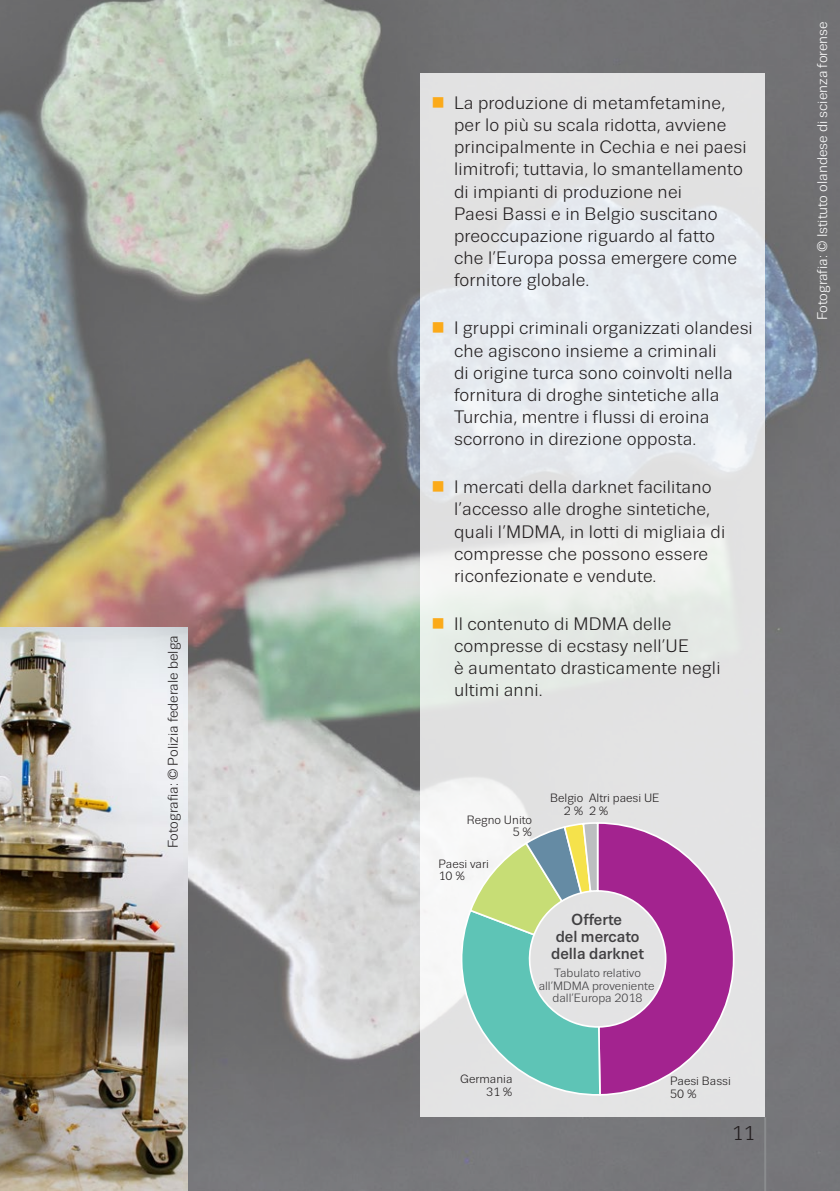
<style>
.page{position:relative;width:840px;height:1191px;background:#fff}
.page>*{position:absolute;margin:0;border:0;box-sizing:border-box;transform-origin:0 0}
.folio{font:20px "Trivia Sans";color:#231f20}
.t1{font:18px/22.2px "Trivia Sans";letter-spacing:.01em;color:#231f20}
.fig8_1{font:500 16px/16.8px "Trivia Sans";color:#414042;text-align:center}
.photo_right_w{font:14px "Trivia Sans";color:#fff}
.photo_right{font:14px "Trivia Sans";color:#231f20}
.fig8_2{font:12px/12.6px "Trivia Sans";color:#414042;text-align:center}
.fig8_3{font:12px "Trivia Sans";color:#231f20}
.fig8_4{font:12px "Trivia Sans";color:#231f20}
</style>
<div class="page">
<img style="left:0;top:0;width:839px;height:1191px">
<img style="left:0;top:627px;width:187px;height:564px">
<svg style="left:420px;top:74px;width:343px;height:1043px;background:#e5e7e8"></svg>
<svg style="left:461px;top:822px;width:273px;height:273px;background:#b6a6bb"></svg>
<hr style="left:763px;top:1117px;width:2px;height:74px;background:#8a8c8e">
<svg style="left:432px;top:97px;width:11px;height:11px"></svg>
<svg style="left:432px;top:322px;width:11px;height:11px"></svg>
<svg style="left:432px;top:481px;width:11px;height:11px"></svg>
<svg style="left:432px;top:618px;width:11px;height:10px"></svg>
<p class="photo_right" style="left:165px;top:848px;width:215px;rotate:-90deg">Fotografia: © Polizia federale belga</p>
<p class="t1" style="left:454px;top:92px;width:294px">La produzione di metamfetamine, per lo più su scala ridotta, avviene principalmente in Cechia e nei paesi limitrofi; tuttavia, lo smantellamento di impianti di produzione nei<br>Paesi Bassi e in Belgio suscitano preoccupazione riguardo al fatto che l’Europa possa emergere come fornitore globale.</p>
<p class="t1" style="left:454px;top:317px;width:300px">I gruppi criminali organizzati olandesi che agiscono insieme a criminali<br>di origine turca sono coinvolti nella fornitura di droghe sintetiche alla Turchia, mentre i flussi di eroina scorrono in direzione opposta.</p>
<p class="t1" style="left:454px;top:476px;width:272px">I mercati della darknet facilitano l’accesso alle droghe sintetiche, quali l’MDMA, in lotti di migliaia di compresse che possono essere riconfezionate e vendute.</p>
<p class="t1" style="left:454px;top:613px;width:268px">Il contenuto di MDMA delle compresse di ecstasy nell’UE<br>è aumentato drasticamente negli ultimi anni.</p>
<p class="fig8_4" style="left:466px;top:813px;width:67px">Regno Unito</p>
<p class="fig8_4" style="left:512px;top:826px;width:21px">5 %</p>
<p class="fig8_3" style="left:438px;top:857px;width:52px">Paesi vari</p>
<p class="fig8_3" style="left:438px;top:869px;width:28px">10 %</p>
<p class="fig8_4" style="left:550px;top:791px;width:35px">Belgio</p>
<p class="fig8_3" style="left:588px;top:791px;width:72px">Altri paesi UE</p>
<p class="fig8_4" style="left:563px;top:804px;width:21px">2 %</p>
<p class="fig8_3" style="left:588px;top:804px;width:21px">2 %</p>
<p class="fig8_1" style="left:551px;top:911px;width:94px">Offerte<br>del mercato della darknet</p>
<p class="fig8_2" style="left:538px;top:967px;width:117px">Tabulato relativo all’MDMA proveniente dall’Europa 2018</p>
<p class="fig8_4" style="left:460px;top:1072px;width:54px">Germania</p>
<p class="fig8_4" style="left:486px;top:1085px;width:28px">31 %</p>
<p class="fig8_3" style="left:670px;top:1074px;width:62px">Paesi Bassi</p>
<p class="fig8_3" style="left:670px;top:1087px;width:28px">50 %</p>
<p class="folio" style="left:731px;top:1122px;width:25px">11</p>
<p class="photo_right_w" style="left:814px;top:320px;width:300px;rotate:-90deg">Fotografia: © Istituto olandese di scienza forense</p>
</div>
